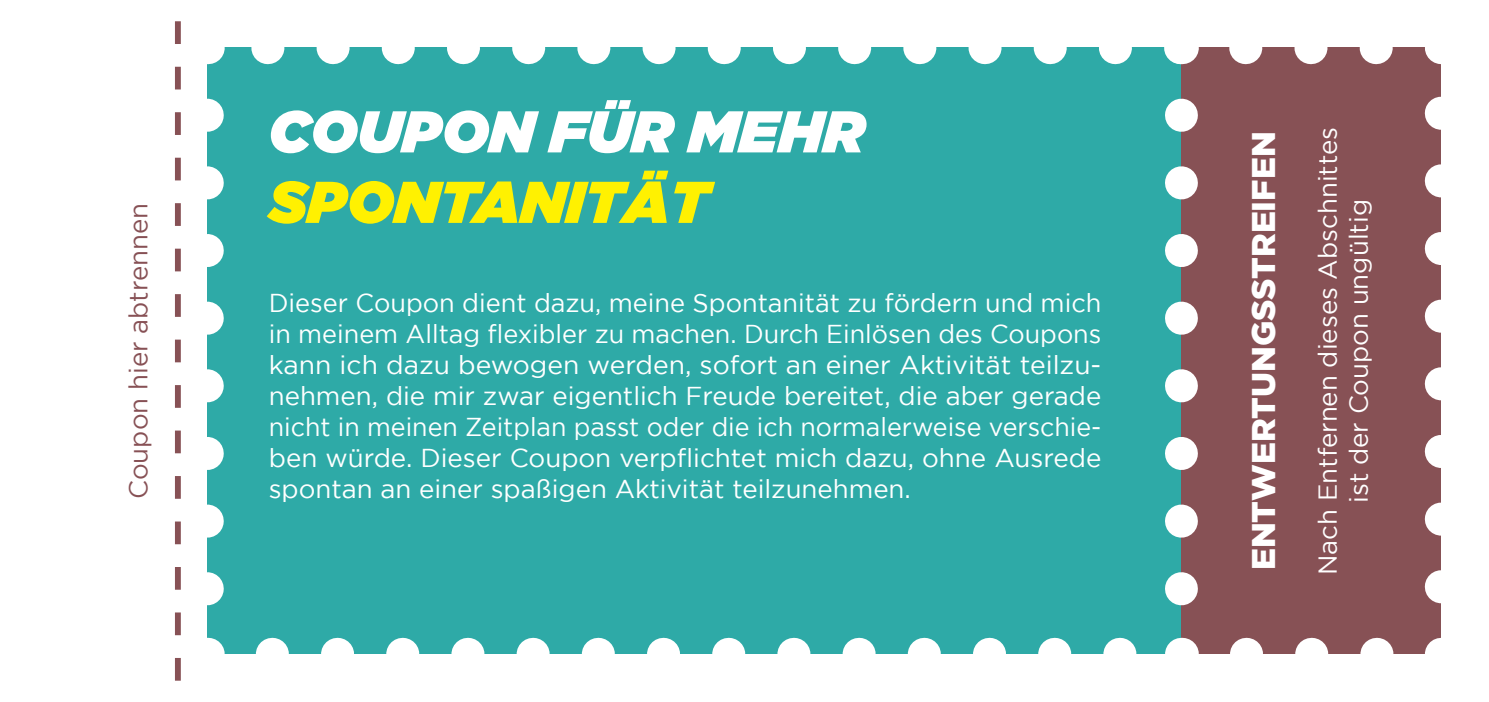
<style>
.page{position:relative;width:1489px;height:702px;background:#fff}
.page>*{position:absolute;margin:0;border:0;box-sizing:border-box;transform-origin:0 0}
.t1{font:italic 900 58.75px "Gotham";color:#fff}
.t2{font:italic 900 58.75px "Gotham";color:#fff101}
.t3{font:900 33px "Gotham";color:#fff}
.Optimaler_Blocksatz{font:25.75px/31px "Gotham";color:#fff;text-align:justify}
.t4{font:25.75px "Gotham";color:#875155}
</style>
<div class="page">
<div style="left:207px;top:48px;width:1234px;height:606px;background:#2eaaa7"></div>
<svg style="left:207px;top:115px;width:17px;height:491px"></svg>
<hr style="left:207px;top:637px;width:1px;height:33px;background:#fff">
<hr style="left:207px;top:31px;width:1px;height:33px;background:#fff">
<div style="left:1181px;top:48px;width:260px;height:606px;background:#875155"></div>
<svg style="left:1165px;top:115px;width:32px;height:491px"></svg>
<svg style="left:272px;top:637px;width:1122px;height:17px"></svg>
<svg style="left:1424px;top:96px;width:17px;height:491px"></svg>
<svg style="left:240px;top:47px;width:1136px;height:17px"></svg>
<hr style="left:1181px;top:637px;width:1px;height:33px;background:#fff">
<hr style="left:1181px;top:31px;width:1px;height:33px;background:#fff">
<svg style="left:175px;top:21px;width:6px;height:659px"></svg>
<p class="t1" style="left:269px;top:97px;width:597px">COUPON FÜR MEHR</p>
<p class="t2" style="left:269px;top:168px;width:442px">SPONTANITÄT</p>
<p class="t3" style="left:1244px;top:570px;width:440px;rotate:-90deg">ENTWERTUNGSSTREIFEN</p>
<p class="Optimaler_Blocksatz" style="left:1311px;top:575px;width:449px;rotate:-90deg">Nach Entfernen dieses Abschnittes</p>
<p class="t4" style="left:124px;top:499px;width:297px;rotate:-90deg">Coupon hier abtrennen</p>
<p class="Optimaler_Blocksatz" style="left:1342px;top:502px;width:305px;rotate:-90deg">ist der Coupon ungültig</p>
<p class="Optimaler_Blocksatz" style="left:269px;top:286px;width:834px">Dieser Coupon dient dazu, meine Spontanität zu fördern und mich in meinem Alltag flexibler zu machen. Durch Einlösen des Coupons kann ich dazu bewogen werden, sofort an einer Aktivität teilzu&shy;nehmen, die mir zwar eigentlich Freude bereitet, die aber gerade nicht in meinen Zeitplan passt oder die ich normalerweise verschie&shy;ben würde. Dieser Coupon verpflichtet mich dazu, ohne Ausrede spontan an einer spaßigen Aktivität teilzunehmen.</p>
</div>
